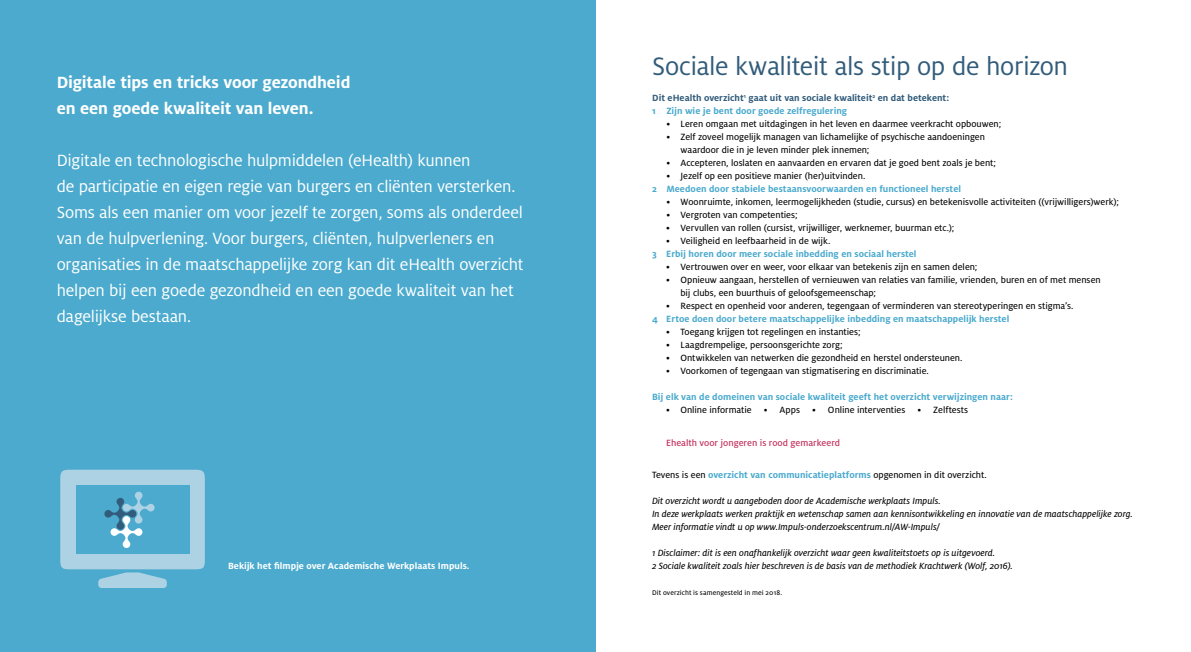
<style>
.page{position:relative;width:1191px;height:652px;background:#fff}
.page>*{position:absolute;margin:0;border:0;box-sizing:border-box;transform-origin:0 0}
.t1{font:28px "Milo OT";letter-spacing:-.015em;color:#325c7b}
.t2{font:18px/26px "Milo OT";letter-spacing:-.01em;color:#fff}
.t3{font:700 18px/26px "Milo OT";letter-spacing:-.01em;color:#fff}
.t4{font:10px/13px "Milo OT Text";letter-spacing:-.005em;color:#000}
.t5{font:10px/13px "Milo OT Text Ita";color:#000}
.t6{font:700 10px "Milo OT";letter-spacing:.005em;color:#4baace}
.t7{font:700 10px/13px "Milo OT";color:#325c7b}
.t8{font:700 10px "Milo OT";color:#fff}
.t9{font:500 10px "Milo OT";color:#c53863}
.t10{font:7.5px "Milo OT Text";letter-spacing:.01em;color:#000}
.s1{color:#4baace}
.s2{font-family:"Milo OT";font-weight:700;color:#4baace}
</style>
<div class="page">
<div style="left:0;top:0;width:595px;height:652px;background:#4baace"></div>
<div style="left:98px;top:579px;width:69px;height:9px;background:#add2e3;border-radius:3px"></div>
<div style="left:60px;top:470px;width:145px;height:99px;background:#add2e3;border-radius:9px"></div>
<div style="left:76px;top:485px;width:113px;height:69px;background:#4baace"></div>
<svg style="left:104px;top:492px;width:51px;height:56px"></svg>
<h2 class="t3" style="left:57px;top:69px;width:295px">Digitale tips en tricks voor gezondheid en een goede kwaliteit van leven.</h2>
<p class="t2" style="left:57px;top:148px;width:468px">Digitale en technologische hulpmiddelen (eHealth) kunnen<br>de participatie en eigen regie van burgers en cliënten versterken.<br>Soms als een manier om voor jezelf te zorgen, soms als onderdeel van de hulpverlening. Voor burgers, cliënten, hulpverleners en organisaties in de maatschappelijke zorg kan dit eHealth overzicht helpen bij een goede gezondheid en een goede kwaliteit van het dagelijkse bestaan.</p>
<p class="t8" style="left:228px;top:560px;width:243px">Bekijk het filmpje over Academische Werkplaats Impuls.</p>
<h1 class="t1" style="left:652px;top:51px;width:417px">Sociale kwaliteit als stip op de horizon</h1>
<p class="t7" style="left:652px;top:91px;width:298px">Dit eHealth overzicht<sup>1</sup> gaat uit van sociale kwaliteit<sup>2</sup> en dat betekent:<br><span class="s1">1 Zijn wie je bent door goede zelfregulering</span></p>
<p class="t4" style="left:666px;top:117px;width:336px">• Leren omgaan met uitdagingen in het leven en daarmee veerkracht opbouwen;</p>
<p class="t4" style="left:680px;top:130px;width:306px;text-indent:-14px">• Zelf zoveel mogelijk managen van lichamelijke of psychische aandoeningen waardoor die in je leven minder plek innemen;</p>
<p class="t4" style="left:666px;top:156px;width:331px">• Accepteren, loslaten en aanvaarden en ervaren dat je goed bent zoals je bent;</p>
<p class="t4" style="left:666px;top:169px;width:200px">• Jezelf op een positieve manier (her)uitvinden.</p>
<p class="t6" style="left:652px;top:183px;width:310px">2 Meedoen door stabiele bestaansvoorwaarden en functioneel herstel</p>
<p class="t4" style="left:666px;top:195px;width:454px">• Woonruimte, inkomen, leermogelijkheden (studie, cursus) en betekenisvolle activiteiten ((vrijwilligers)werk);</p>
<p class="t4" style="left:666px;top:208px;width:133px">• Vergroten van competenties;</p>
<p class="t4" style="left:666px;top:221px;width:290px">• Vervullen van rollen (cursist, vrijwilliger, werknemer, buurman etc.);</p>
<p class="t4" style="left:666px;top:234px;width:165px">• Veiligheid en leefbaarheid in de wijk.</p>
<p class="t6" style="left:652px;top:248px;width:266px">3 Erbij horen door meer sociale inbedding en sociaal herstel</p>
<p class="t4" style="left:666px;top:260px;width:313px">• Vertrouwen over en weer, voor elkaar van betekenis zijn en samen delen;</p>
<p class="t4" style="left:680px;top:273px;width:422px;text-indent:-14px">• Opnieuw aangaan, herstellen of vernieuwen van relaties van familie, vrienden, buren en of met mensen bij clubs, een buurthuis of geloofsgemeenschap;</p>
<p class="t4" style="left:666px;top:299px;width:409px">• Respect en openheid voor anderen, tegengaan of verminderen van stereotyperingen en stigma’s.</p>
<p class="t6" style="left:652px;top:313px;width:359px">4 Ertoe doen door betere maatschappelijke inbedding en maatschappelijk herstel</p>
<p class="t4" style="left:666px;top:325px;width:196px">• Toegang krijgen tot regelingen en instanties;</p>
<p class="t4" style="left:666px;top:338px;width:178px">• Laagdrempelige, persoonsgerichte zorg;</p>
<p class="t4" style="left:666px;top:351px;width:298px">• Ontwikkelen van netwerken die gezondheid en herstel ondersteunen.</p>
<p class="t4" style="left:666px;top:364px;width:264px">• Voorkomen of tegengaan van stigmatisering en discriminatie.</p>
<p class="t6" style="left:652px;top:391px;width:362px">Bij elk van de domeinen van sociale kwaliteit geeft het overzicht verwijzingen naar:</p>
<p class="t4" style="left:666px;top:403px;width:303px">• Online informatie • Apps • Online interventies • Zelftests</p>
<p class="t9" style="left:666px;top:437px;width:175px">Ehealth voor jongeren is rood gemarkeerd</p>
<p class="t4" style="left:652px;top:468px;width:336px">Tevens is een <span class="s2">overzicht van communicatieplatforms</span> opgenomen in dit overzicht.</p>
<p class="t5" style="left:652px;top:494px;width:482px">Dit overzicht wordt u aangeboden door de Academische werkplaats Impuls.<br>In deze werkplaats werken praktijk en wetenschap samen aan kennisontwikkeling en innovatie van de maatschappelijke zorg.<br>Meer informatie vindt u op www.Impuls-onderzoekscentrum.nl/AW-Impuls/</p>
<p class="t5" style="left:652px;top:546px;width:362px">1 Disclaimer: dit is een onafhankelijk overzicht waar geen kwaliteitstoets op is uitgevoerd.<br>2 Sociale kwaliteit zoals hier beschreven is de basis van de methodiek Krachtwerk (Wolf, 2016).</p>
<p class="t10" style="left:652px;top:589px;width:131px">Dit overzicht is samengesteld in mei 2018.</p>
</div>
